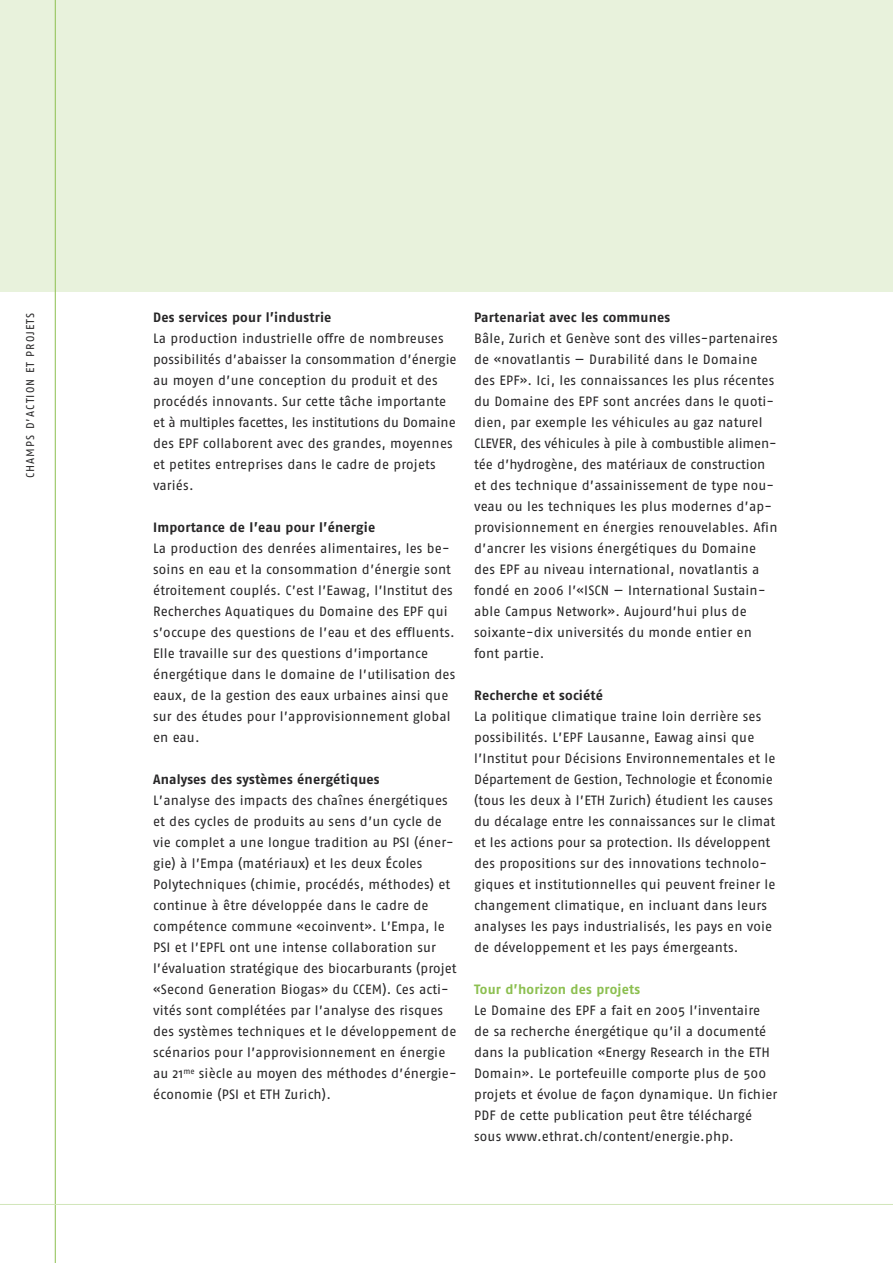
<style>
.page{position:relative;width:893px;height:1263px;background:#fff}
.page>*{position:absolute;margin:0;border:0;box-sizing:border-box;transform-origin:0 0}
.t1{font:13.5px/21px "Fago No";letter-spacing:.015em;color:#272627}
.t2{font:700 13.5px "Fago No";letter-spacing:.015em;color:#272627}
.t3{font:700 13.5px "Fago No";letter-spacing:.015em;color:#8cbf50}
.t4{font:11.25px "Fago No";letter-spacing:.1em;color:#272627}
</style>
<div class="page">
<div style="left:0;top:0;width:893px;height:291px;background:#e8f2dc"></div>
<hr style="left:55px;top:0;width:1px;height:1263px;background:#8cbf50">
<hr style="left:0;top:1204px;width:893px;height:1px;background:#d1e6b9">
<p class="t4" style="left:26px;top:478px;width:167px;rotate:-90deg">CHAMPS D’ACTION ET PR OJE TS</p>
<p class="t2" style="left:153px;top:313px;width:180px">Des services pour l’industrie</p>
<p class="t1" style="left:153px;top:329px;width:305px">La production industrielle offre de nombreuses possibilités d’abaisser la consommation d’énergie au moyen d’une conception du produit et des procédés innovants. Sur cette tâche importante et à multiples facettes, les institutions du Domaine des EPF collaborent avec des grandes, moyennes et petites entreprises dans le cadre de projets variés.</p>
<p class="t2" style="left:153px;top:523px;width:224px">Importance de l’eau pour l’énergie</p>
<p class="t1" style="left:153px;top:539px;width:304px">La production des denrées alimentaires, les be&shy;soins en eau et la consommation d’énergie sont étroitement couplés. C’est l’Eawag, l’Institut des Recherches Aquatiques du Domaine des EPF qui s’occupe des questions de l’eau et des effluents.<br>Elle travaille sur des questions d’importance énergétique dans le domaine de l’utilisation des eaux, de la gestion des eaux urbaines ainsi que sur des études pour l’approvisionnement global en eau.</p>
<p class="t2" style="left:153px;top:775px;width:228px">Analyses des systèmes énergétiques</p>
<p class="t1" style="left:153px;top:791px;width:305px">L’analyse des impacts des chaînes énergétiques et des cycles de produits au sens d’un cycle de vie complet a une longue tradition au PSI (éner&shy;gie) à l’Empa (matériaux) et les deux Écoles Polytechniques (chimie, procédés, méthodes) et con tinue à être développée dans le cadre de com pétence commune «ecoinvent». L’Empa, le PSI et l’EPFL ont une intense collaboration sur l’évaluation stratégique des biocarburants (projet «Second Generation Biogas» du CCEM). Ces acti&shy;vités sont complétées par l’analyse des risques des systèmes techniques et le développement de scénarios pour l’approvisionnement en énergie au 21<sup>me</sup> siècle au moyen des méthodes d’énergie&shy;économie (PSI et ETH Zurich).</p>
<p class="t2" style="left:474px;top:313px;width:198px">Partenariat avec les communes</p>
<p class="t1" style="left:474px;top:329px;width:305px">Bâle, Zurich et Genève sont des villes-partenaires de «novatlantis — Durabilité dans le Domaine des EPF». Ici, les connaissances les plus récentes du Domaine des EPF sont ancrées dans le quoti&shy;dien, par exemple les véhicules au gaz naturel CLEVER, des véhicules à pile à combustible alimen&shy;tée d’hydrogène, des matériaux de construction et des technique d’assainissement de type nou&shy;veau ou les techniques les plus modernes d’ap&shy;provisionnement en énergies renouvelables. Afin d’ancrer les visions énergétiques du Domaine des EPF au niveau international, novatlantis a fondé en 2006 l’«ISCN — International Sustain&shy;able Campus Network». Aujourd’hui plus de soixante-dix universités du monde entier en font partie.</p>
<p class="t2" style="left:474px;top:691px;width:130px">Recherche et société</p>
<p class="t1" style="left:474px;top:707px;width:303px">La politique climatique traine loin derrière ses possibilités. L’EPF Lausanne, Eawag ainsi que l’Institut pour Décisions Environnementales et le Département de Gestion, Technologie et Économie (tous les deux à l’ETH Zurich) étudient les causes du décalage entre les connaissances sur le climat et les actions pour sa protection. Ils développent des propositions sur des innovations technolo&shy;giques et institutionnelles qui peuvent freiner le changement climatique, en incluant dans leurs analyses les pays industrialisés, les pays en voie de développement et les pays émergeants.</p>
<p class="t3" style="left:474px;top:985px;width:168px">Tour d’horizon des projets</p>
<p class="t1" style="left:474px;top:1001px;width:305px">Le Domaine des EPF a fait en 2005 l’inventaire de sa recherche énergétique qu’il a documenté dans la publication «Energy Research in the ETH Domain». Le portefeuille comporte plus de 500 projets et évolue de façon dynamique. Un fichier PDF de cette publication peut être téléchargé sous www.ethrat.ch/content/energie.php.</p>
</div>
